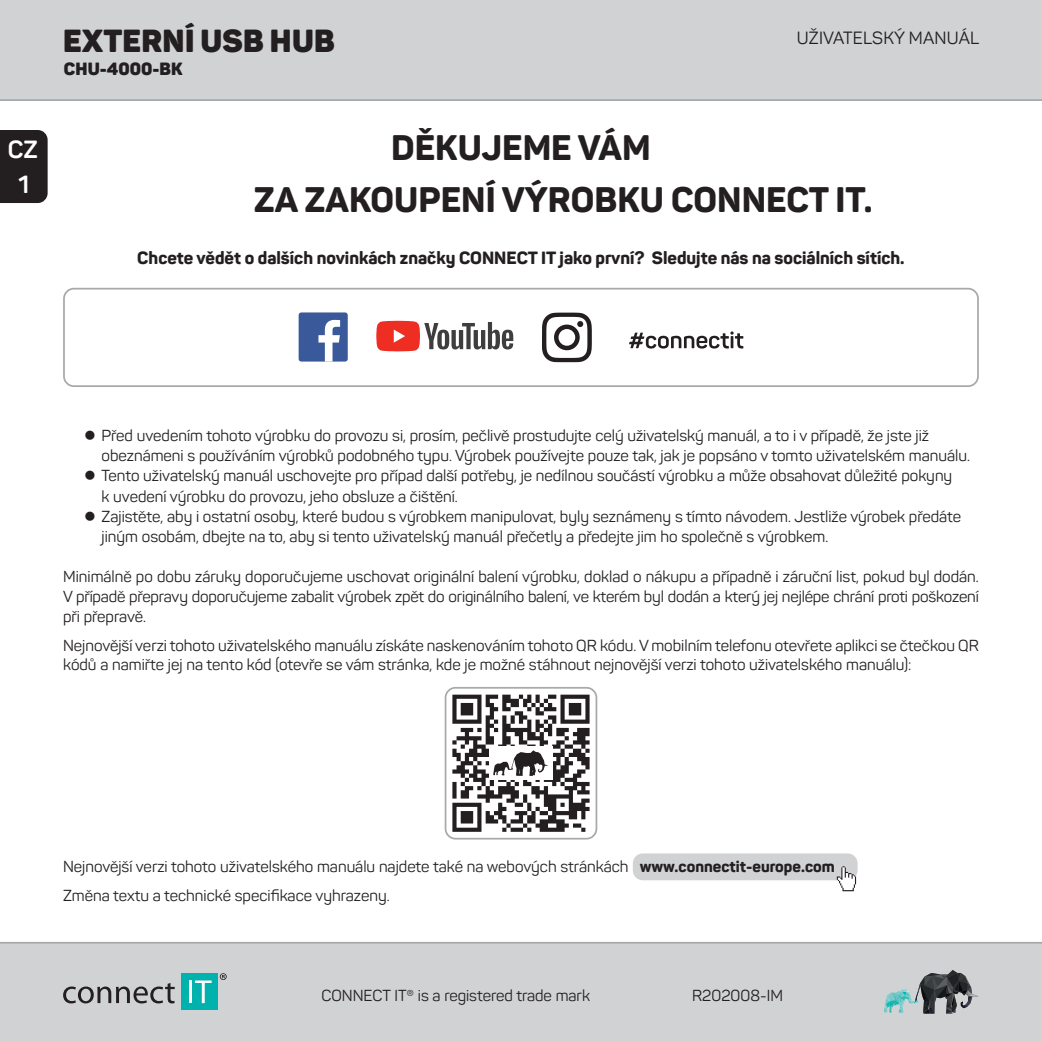
<style>
.page{position:relative;width:1042px;height:1042px;background:#fff}
.page>*{position:absolute;margin:0;border:0;box-sizing:border-box;transform-origin:0 0}
.t1{font:800 35px "Panton";color:#231f20}
.t2{font:900 31.5px "Panton";letter-spacing:.01em;color:#231f20}
.t3{font:700 24.5px/34.6px "Panton";color:#fff;text-align:center}
._02_Nadpis_1{font:800 17.5px "Panton";color:#231f20}
.t4{font:17.5px "Panton";letter-spacing:.01em;color:#231f20}
.t5{font:900 17.5px "Panton";letter-spacing:.005em;color:#231f20}
._04_Seznam_-_ctverec{font:15.75px/20.3px "Panton";color:#231f20}
.s1{font-weight:800}
</style>
<div class="page">
<div style="left:0;top:942px;width:1042px;height:100px;background:#d1d2d4"></div>
<svg style="left:884px;top:970px;width:95px;height:43px;background:#8b9698"></svg>
<div style="left:181px;top:973px;width:37px;height:37px;background:#00b2ae"></div>
<hr style="left:189px;top:980px;width:3px;height:23px;background:#fff">
<svg style="left:195px;top:980px;width:17px;height:23px"></svg>
<svg style="left:63px;top:983px;width:112px;height:20px;background:#9b9b9d"></svg>
<svg style="left:220px;top:973px;width:7px;height:7px"></svg>
<div style="left:0;top:0;width:1042px;height:101px;background:#d1d2d4"></div>
<div style="left:0;top:130px;width:48px;height:73px;background:#231f20"></div>
<div style="left:445px;top:687px;width:152px;height:152px;border:2px solid #a8a9ad;border-radius:10px"></div>
<svg style="left:452px;top:694px;width:137px;height:138px"></svg>
<div style="left:633px;top:853px;width:224px;height:27px;background:#d1d2d4;border-radius:10px"></div>
<svg style="left:837px;top:866px;width:19px;height:25px"></svg>
<div style="left:299px;top:312px;width:49px;height:49px;background:#3a599a;border-radius:3px"></div>
<svg style="left:318px;top:320px;width:22px;height:41px"></svg>
<svg style="left:629px;top:331px;width:114px;height:18px"></svg>
<svg style="left:542px;top:312px;width:50px;height:50px"></svg>
<svg style="left:376px;top:321px;width:137px;height:30px"></svg>
<div style="left:63px;top:288px;width:916px;height:99px;border:2px solid #a8a9ad;border-radius:10px"></div>
<h3 class="t3" style="left:8px;top:132px;width:32px">CZ<br>1</h3>
<h2 class="t2" style="left:63px;top:20px;width:273px">EXTERNÍ USB HUB</h2>
<p class="t4" style="left:797px;top:27px;width:184px">UŽIVATELSKÝ MANUÁL</p>
<p class="t5" style="left:64px;top:58px;width:120px">CHU-4000-BK</p>
<p class="t1" style="left:391px;top:125px;width:261px">DĚKUJEME VÁM</p>
<p class="t1" style="left:254px;top:177px;width:620px">ZA ZAKOUPENÍ VÝROBKU CONNECT IT.</p>
<p class="_02_Nadpis_1" style="left:137px;top:247px;width:769px">Chcete vědět o dalších novinkách značky CONNECT IT jako první? Sledujte nás na sociálních sítích.</p>
<p class="_04_Seznam_-_ctverec" style="left:102px;top:425px;width:870px;text-indent:-18px">● Před uvedením tohoto výrobku do provozu si, prosím, pečlivě prostudujte celý uživatelský manuál, a to i v případě, že jste již obeznámeni s používáním výrobků podobného typu. Výrobek používejte pouze tak, jak je popsáno v tomto uživatelském manuálu.</p>
<p class="_04_Seznam_-_ctverec" style="left:102px;top:466px;width:852px;text-indent:-18px">● Tento uživatelský manuál uschovejte pro případ další potřeby, je nedílnou součástí výrobku a může obsahovat důležité pokyny k uvedení výrobku do provozu, jeho obsluze a čištění.</p>
<p class="_04_Seznam_-_ctverec" style="left:102px;top:506px;width:861px;text-indent:-18px">● Zajistěte, aby i ostatní osoby, které budou s výrobkem manipulovat, byly seznámeny s tímto návodem. Jestliže výrobek předáte jiným osobám, dbejte na to, aby si tento uživatelský manuál přečetly a předejte jim ho společně s výrobkem.</p>
<p class="_04_Seznam_-_ctverec" style="left:63px;top:566px;width:917px;text-align:justify">Minimálně po dobu záruky doporučujeme uschovat originální balení výrobku, doklad o nákupu a případně i záruční list, pokud byl dodán.<br>V případě přepravy doporučujeme zabalit výrobek zpět do originálního balení, ve kterém byl dodán a který jej nejlépe chrání proti poškození při přepravě.</p>
<p class="_04_Seznam_-_ctverec" style="left:63px;top:636px;width:917px;line-height:18.9px">Nejnovější verzi tohoto uživatelského manuálu získáte naskenováním tohoto QR kódu. V mobilním telefonu otevřete aplikci se čtečkou QR kódů a namiřte jej na tento kód (otevře se vám stránka, kde je možné stáhnout nejnovější verzi tohoto uživatelského manuálu):</p>
<p class="_04_Seznam_-_ctverec" style="left:63px;top:856px;width:773px">Nejnovější verzi tohoto uživatelského manuálu najdete také na webových stránkách <span class="s1">www.connectit-europe.com</span></p>
<p class="_04_Seznam_-_ctverec" style="left:63px;top:885px;width:328px">Změna textu a technické specifikace vyhrazeny.</p>
<p class="_04_Seznam_-_ctverec" style="left:321px;top:985px;width:270px">CONNECT IT®️ is a registered trade mark</p>
<p class="_04_Seznam_-_ctverec" style="left:692px;top:985px;width:92px">R202008-IM</p>
</div>
